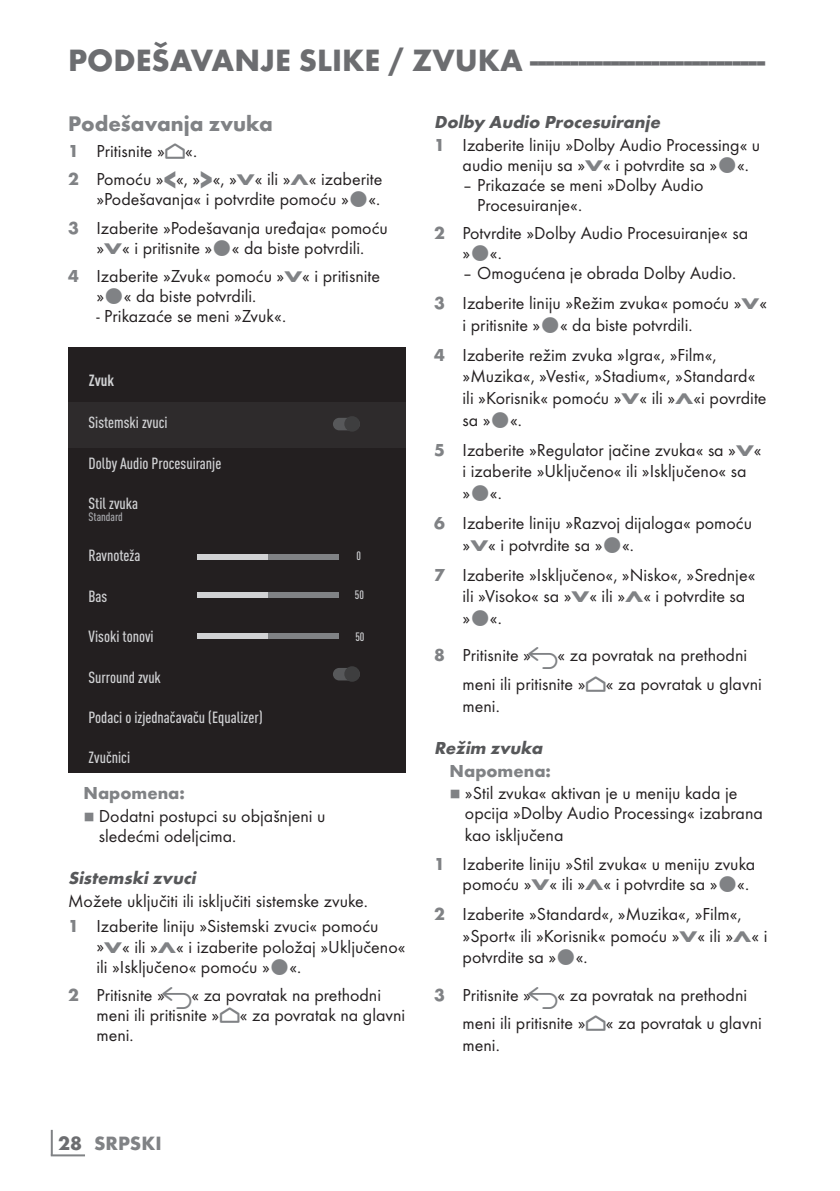
<style>
.page{position:relative;width:840px;height:1191px;background:#fff}
.page>*{position:absolute;margin:0;border:0;box-sizing:border-box;transform-origin:0 0}
.t1{font:700 32px "Futura TOT";color:#6c6d70}
.t2{font:700 22px "Futura TOT";color:#808285}
.t3{font:700 20px "Futura TOT";color:#808285}
.t4{font:18px/20px "Futura TOT Boo";color:#231f20}
.t5{font:italic 700 18px "Futura TOT";color:#57585a}
.t6{font:700 18px "Futura TOT";color:#808285}
.t7{font:500 condensed 16px "DIN Pro";color:#d1d2d4}
.t8{font:700 condensed 16px "DIN Pro";color:#d1d2d4}
.t9{font:500 condensed 12px "DIN Pro";color:#a8a9ad}
.t10{font:500 condensed 12px "DIN Pro";color:#d1d2d4}
.t11{font:8px "Grund Son Se";color:#808285}
.s1{font-family:"Futura TOT";font-weight:700;color:#808285}
.s2{font-family:"Arcelik TS9 Android";font-size:24px;color:#808285}
.s3{font-family:"Futura TOT";font-weight:700;font-size:27.2px;color:#808285}
.s4{font-family:"Futura TOT";font-weight:700;font-size:16px;color:#808285}
.s5{color:#6c6d70}
</style>
<div class="page">
<hr style="left:51px;top:1129px;width:2px;height:26px;background:#808285">
<hr style="left:51px;top:1154px;width:34px;height:2px;background:#808285">
<div style="left:68px;top:347px;width:337px;height:425px;background:#231f20"></div>
<div style="left:68px;top:402px;width:337px;height:45px;background:#2e2b2c"></div>
<div style="left:196px;top:592px;width:142px;height:6px;background:#d1d2d4"></div>
<div style="left:267px;top:592px;width:71px;height:6px;background:#808285"></div>
<div style="left:196px;top:554px;width:142px;height:5px;background:#d1d2d4"></div>
<div style="left:267px;top:554px;width:71px;height:5px;background:#808285"></div>
<div style="left:196px;top:633px;width:142px;height:6px;background:#d1d2d4"></div>
<div style="left:267px;top:633px;width:71px;height:6px;background:#808285"></div>
<div style="left:333px;top:418px;width:26px;height:12px;background:#57585a;border-radius:6px"></div>
<div style="left:344px;top:416px;width:15px;height:16px;background:#3e3e3f;border-radius:50%"></div>
<div style="left:333px;top:668px;width:26px;height:12px;background:#57585a;border-radius:6px"></div>
<div style="left:344px;top:666px;width:15px;height:16px;background:#3e3e3f;border-radius:50%"></div>
<h1 class="t1" style="left:68px;top:40px;width:698px">PODEŠAVANJE SLIKE / ZVUKA -----------------------------</h1>
<p class="t2" style="left:68px;top:110px;width:206px">Podešavanja zvuka</p>
<p class="t4" style="left:68px;top:136px;width:316px;line-height:28.6px"><span class="s1">1</span> Pritisnite »<span class="s2">P</span>«.<br><span class="s1">2</span> Pomoću »<span class="s3">&lt;</span>«, »<span class="s3">&gt;</span>«, »<span class="s4">V</span>« ili »<span class="s4">Λ</span>« izaberite</p>
<p class="t4" style="left:68px;top:185px;width:321px;line-height:28.6px;text-indent:28px">»Podešavanja« i potvrdite pomoću » «.<br><span class="s1">3</span> Izaberite »Podešavanja uređaja« pomoću</p>
<p class="t4" style="left:68px;top:233px;width:313px;line-height:28.6px;text-indent:28px">»<span class="s4">V</span>« i pritisnite » « da biste potvrdili.<br><span class="s1">4</span> Izaberite »Zvuk« pomoću »<span class="s4">V</span>« i pritisnite</p>
<p class="t4" style="left:96px;top:286px;width:161px">» « da biste potvrdili.</p>
<p class="t4" style="left:96px;top:306px;width:191px">- Prikazaće se meni »Zvuk«.</p>
<p class="t5" style="left:434px;top:110px;width:231px">Dolby Audio Procesuiranje</p>
<p class="t4" style="left:462px;top:134px;width:299px;text-indent:-28px"><span class="s1">1</span> Izaberite liniju »Dolby Audio Processing« u audio meniju sa »<span class="s4">V</span>« i potvrdite sa » «.</p>
<p class="t4" style="left:477px;top:174px;width:227px;text-indent:-15px">– Prikazaće se meni »Dolby Audio<br>Procesuiranje«.</p>
<p class="t4" style="left:462px;top:223px;width:287px;text-indent:-28px"><span class="s1">2</span> Potvrdite »Dolby Audio Procesuiranje« sa » «.</p>
<p class="t4" style="left:434px;top:258px;width:334px;line-height:30px;text-align:center">– Omogućena je obrada Dolby Audio.<br><span class="s1">3</span> Izaberite liniju »Režim zvuka« pomoću »<span class="s4">V</span>«</p>
<p class="t4" style="left:434px;top:310px;width:284px;line-height:30px;text-align:center">i pritisnite » « da biste potvrdili.<br><span class="s1">4</span> Izaberite režim zvuka »Igra«, »Film«,</p>
<p class="t4" style="left:462px;top:365px;width:305px;line-height:21.6px">»Muzika«, »Vesti«, »Stadium«, »Standard« ili »Korisnik« pomoću »<span class="s4">V</span>« ili »<span class="s4">Λ</span>«i povrdite sa » «.</p>
<p class="t4" style="left:462px;top:439px;width:300px;line-height:21.6px;text-indent:-28px"><span class="s1">5</span> Izaberite »Regulator jačine zvuka« sa »<span class="s4">V</span>« i izaberite »Uključeno« ili »Isključeno« sa<br>» «.</p>
<p class="t4" style="left:462px;top:512px;width:291px;line-height:21.6px;text-indent:-28px"><span class="s1">6</span> Izaberite liniju »Razvoj dijaloga« pomoću »<span class="s4">V</span>« i potvrdite sa » «.</p>
<p class="t4" style="left:462px;top:564px;width:294px;line-height:21.6px;text-indent:-28px"><span class="s1">7</span> Izaberite »Isključeno«, »Nisko«, »Srednje« ili »Visoko« sa »<span class="s4">V</span>« ili »<span class="s4">Λ</span>« i potvrdite sa » «.</p>
<p class="t4" style="left:462px;top:641px;width:301px;line-height:28.8px;text-indent:-28px"><span class="s1">8</span> Pritisnite » <span class="s2">R</span>« za povratak na prethodni meni ili pritisnite »<span class="s2">P</span>« za povratak u glavni</p>
<p class="t4" style="left:462px;top:695px;width:39px">meni.</p>
<p class="t5" style="left:434px;top:736px;width:113px">Režim zvuka</p>
<p class="t6" style="left:449px;top:759px;width:103px">Napomena:</p>
<p class="t11" style="left:449px;top:790px;width:13px">7</p>
<p class="t4" style="left:464px;top:783px;width:299px">»Stil zvuka« aktivan je u meniju kada je opcija »Dolby Audio Processing« izabrana</p>
<p class="t4" style="left:434px;top:821px;width:322px;line-height:28.6px;text-indent:31px">kao isključena<br><span class="s1">1</span> Izaberite liniju »Stil zvuka« u meniju zvuka</p>
<p class="t4" style="left:434px;top:868px;width:316px;line-height:30px;text-indent:28px">pomoću »<span class="s4">V</span>« ili »<span class="s4">Λ</span>« i potvrdite sa » «.<br><span class="s1">2</span> Izaberite »Standard«, »Muzika«, »Film«,</p>
<p class="t4" style="left:462px;top:924px;width:306px;line-height:21.6px">»Sport« ili »Korisnik« pomoću »<span class="s4">V</span>« ili »<span class="s4">Λ</span>« i potvrdite sa » «.</p>
<p class="t4" style="left:462px;top:980px;width:301px;line-height:28.8px;text-indent:-28px"><span class="s1">3</span> Pritisnite » <span class="s2">R</span>« za povratak na prethodni meni ili pritisnite »<span class="s2">P</span>« za povratak u glavni</p>
<p class="t4" style="left:462px;top:1034px;width:39px">meni.</p>
<p class="t8" style="left:89px;top:368px;width:27px">Zvuk</p>
<p class="t7" style="left:88px;top:411px;width:80px">Sistemski zvuci</p>
<p class="t7" style="left:88px;top:451px;width:134px">Dolby Audio Procesuiranje</p>
<p class="t7" style="left:88px;top:491px;width:51px">Stil zvuka</p>
<p class="t9" style="left:88px;top:508px;width:36px">Standard</p>
<p class="t7" style="left:88px;top:544px;width:53px">Ravnoteža</p>
<p class="t7" style="left:88px;top:584px;width:20px">Bas</p>
<p class="t7" style="left:88px;top:624px;width:67px">Visoki tonovi</p>
<p class="t7" style="left:88px;top:665px;width:74px">Surround zvuk</p>
<p class="t7" style="left:88px;top:705px;width:175px">Podaci o izjednačavaču (Equalizer)</p>
<p class="t7" style="left:88px;top:746px;width:43px">Zvučnici</p>
<p class="t10" style="left:356px;top:547px;width:6px">0</p>
<p class="t10" style="left:354px;top:585px;width:11px">50</p>
<p class="t10" style="left:355px;top:627px;width:11px">50</p>
<p class="t6" style="left:83px;top:782px;width:103px">Napomena:</p>
<p class="t11" style="left:83px;top:813px;width:13px">7</p>
<p class="t4" style="left:99px;top:806px;width:228px">Dodatni postupci su objašnjeni u sledećmi odeljcima.</p>
<p class="t5" style="left:68px;top:866px;width:133px">Sistemskizvuci</p>
<p class="t4" style="left:68px;top:888px;width:312px;line-height:25.6px">Možete uključiti ili isključiti sistemske zvuke.<br><span class="s1">1</span> Izaberite liniju »Sistemski zvuci« pomoću</p>
<p class="t4" style="left:96px;top:936px;width:310px">»<span class="s4">V</span>« ili »<span class="s4">Λ</span>« i izaberite položaj »Uključeno« ili »Isključeno« pomoću » «.</p>
<p class="t4" style="left:96px;top:985px;width:310px;text-indent:-28px"><span class="s1">2</span> Pritisnite » <span class="s2">R</span>« za povratak na prethodni meni ili pritisnite »<span class="s2">P</span>« za povratak na glavni meni.</p>
<p class="t3" style="left:58px;top:1131px;width:105px"><span class="s5">28</span> SRPSKI</p>
</div>
